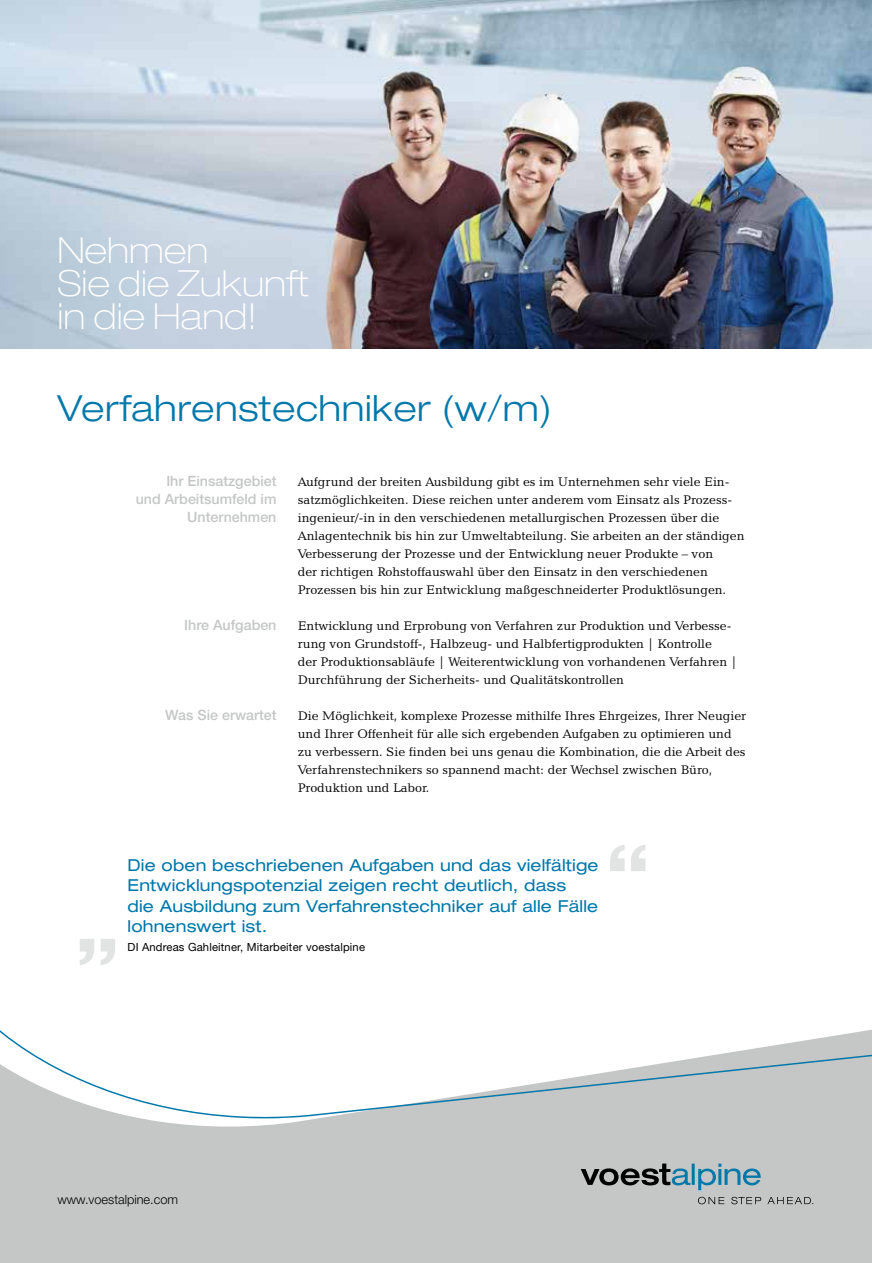
<style>
.page{position:relative;width:872px;height:1263px;background:#fff}
.page>*{position:absolute;margin:0;border:0;box-sizing:border-box;transform-origin:0 0}
.t1{font:100 expanded 36px/33px "Helvetica Neue LT Std";letter-spacing:.005em;color:#fff}
.t2{font:300 expanded 36px "Helvetica Neue LT Std";letter-spacing:.015em;color:#0078aa}
.t3{font:expanded 16.5px/20.2px "Helvetica Neue LT Std";letter-spacing:.01em;color:#0078aa}
.t4{font:500 14.25px/18px "Helvetica Neue LT Std";color:#c5c6c6;text-align:right}
.t5{font:12.75px/18px "Candida BT";color:#000}
.t6{font:300 12.75px "Helvetica Neue LT Std";color:#000}
.t7{font:11.25px "Helvetica Neue LT Std";letter-spacing:.015em;color:#000}
</style>
<div class="page">
<div style="left:0;top:1118px;width:872px;height:145px;background:#c5c6c6"></div>
<svg style="left:0;top:1029px;width:872px;height:89px"></svg>
<svg style="left:698px;top:1197px;width:26px;height:7px"></svg>
<svg style="left:731px;top:1197px;width:30px;height:7px"></svg>
<svg style="left:767px;top:1197px;width:46px;height:7px"></svg>
<svg style="left:580px;top:1163px;width:180px;height:27px;background:#8799a1"></svg>
<img style="left:0;top:0;width:872px;height:349px">
<svg style="left:610px;top:845px;width:35px;height:26px"></svg>
<svg style="left:80px;top:939px;width:35px;height:26px"></svg>
<h1 class="t1" style="left:57px;top:233px;width:253px">Nehmen<br>Sie die Zukunft in die Hand!</h1>
<h1 class="t2" style="left:57px;top:387px;width:496px">Verfahrenstechniker (w/m)</h1>
<p class="t4" style="left:136px;top:472px;width:142px">Ihr Einsatzgebiet<br>und Arbeitsumfeld im<br>Unternehmen</p>
<p class="t5" style="left:298px;top:472px;width:448px">Aufgrund der breiten Ausbildung gibt es im Unternehmen sehr viele Ein&shy;satzmöglichkeiten. Diese reichen unter anderem vom Einsatz als Prozess&shy;ingenieur/-in in den verschiedenen metallurgischen Prozessen über die Anlagentechnik bis hin zur Umweltabteilung. Sie arbeiten an der ständigen Verbesserung der Prozesse und der Entwicklung neuer Produkte – von<br>der richtigen Rohstoffauswahl über den Einsatz in den verschiedenen Prozessen bis hin zur Entwicklung maßgeschneiderter Produktlösungen.</p>
<p class="t5" style="left:298px;top:616px;width:441px">Entwicklung und Erprobung von Verfahren zur Produktion und Verbesse&shy;rung von Grundstoff-, Halbzeug- und Halbfertigprodukten | Kontrolle<br>der Produktionsabläufe | Weiterentwicklung von vorhandenen Verfahren | Durchführung der Sicherheits- und Qualitätskontrollen</p>
<p class="t5" style="left:298px;top:706px;width:450px">Die Möglichkeit, komplexe Prozesse mithilfe Ihres Ehrgeizes, Ihrer Neugier und Ihrer Offenheit für alle sich ergebenden Aufgaben zu optimieren und zu verbessern. Sie finden bei uns genau die Kombination, die die Arbeit des Verfahrenstechnikers so spannend macht: der Wechsel zwischen Büro, Produktion und Labor.</p>
<p class="t4" style="left:184px;top:616px;width:94px">Ihre Aufgaben</p>
<p class="t4" style="left:165px;top:706px;width:113px">Was Sie erwartet</p>
<p class="t3" style="left:128px;top:855px;width:472px">Die oben beschriebenen Aufgaben und das vielfältige Entwicklungspotenzial zeigen recht deutlich, dass<br>die Ausbildung zum Verfahrenstechniker auf alle Fälle lohnenswert ist.</p>
<p class="t7" style="left:128px;top:941px;width:239px">DI Andreas Gahleitner, Mitarbeiter voestalpine</p>
<p class="t6" style="left:57px;top:1192px;width:122px">www.voestalpine.com</p>
</div>
